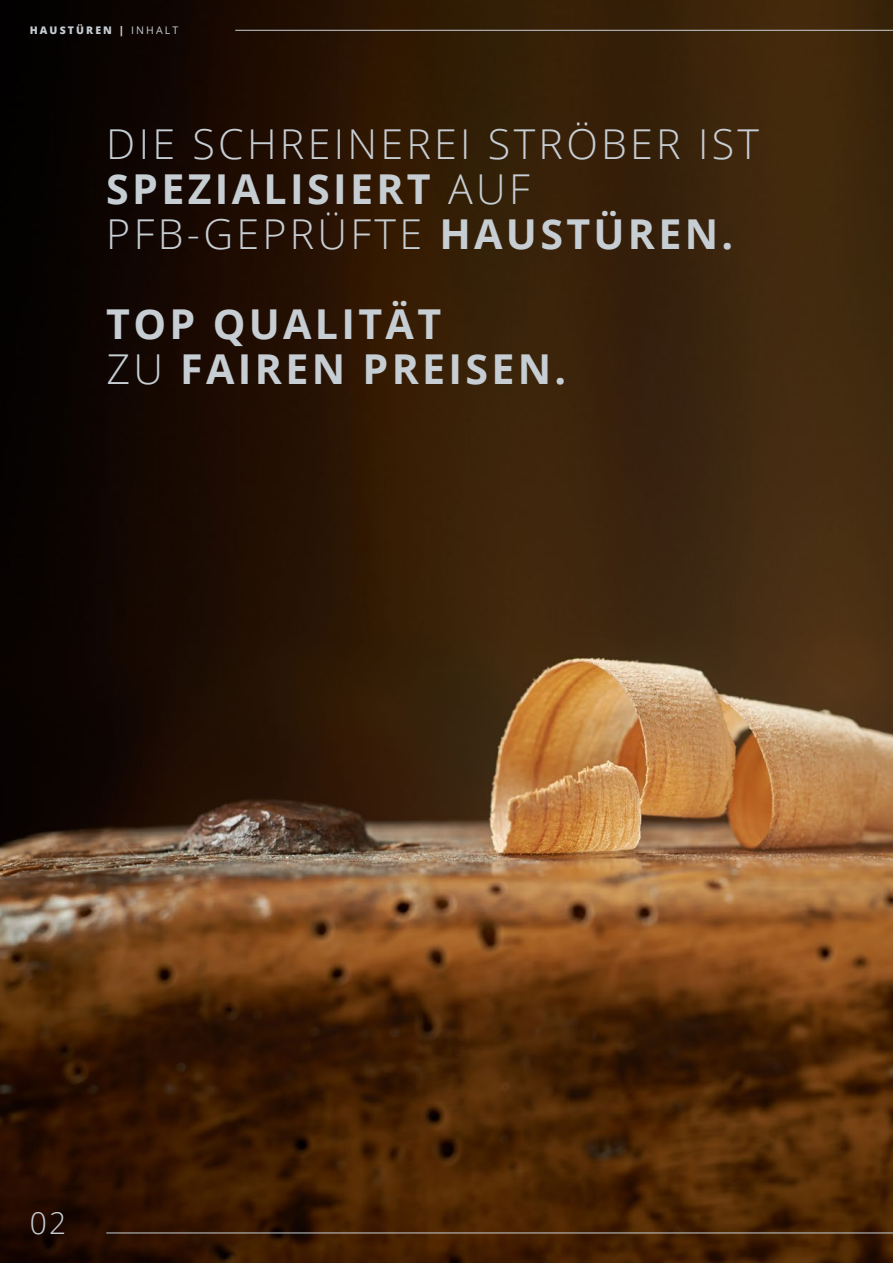
<style>
.page{position:relative;width:893px;height:1263px;background:#fff}
.page>*{position:absolute;margin:0;border:0;box-sizing:border-box;transform-origin:0 0}
.t1{font:300 41.25px/45px "Open Sans";letter-spacing:.08em;color:#c6ced4}
.t2{font:700 41.25px/45px "Open Sans";letter-spacing:.08em;color:#c6ced4}
.t3{font:300 30px "Open Sans";color:#c6ced4}
.t4{font:800 10.5px "Open Sans";letter-spacing:.2em;color:#c6ced4}
.s1{font-weight:400}
.s2{font-weight:700}
.s3{font-weight:300}
</style>
<div class="page">
<img style="left:0;top:0;width:893px;height:1263px">
<hr style="left:235px;top:30px;width:658px;height:1px;background:#c6ced4">
<hr style="left:106px;top:1233px;width:787px;height:1px;background:#c6ced4">
<p class="t4" style="left:30px;top:22px;width:150px">HAUSTÜREN | <span class="s1">INHALT</span></p>
<p class="t1" style="left:106px;top:121px;width:654px">DIE SCHREINEREI STRÖBER IST<br><span class="s2">SPEZIALISIERT</span> AUF<br>PFB-GEPRÜFTE <span class="s2">HAUSTÜREN.</span></p>
<p class="t2" style="left:106px;top:300px;width:462px">TOP QUALITÄT<br><span class="s3">ZU</span> FAIREN PREISEN.</p>
<p class="t3" style="left:30px;top:1202px;width:38px">02</p>
</div>
